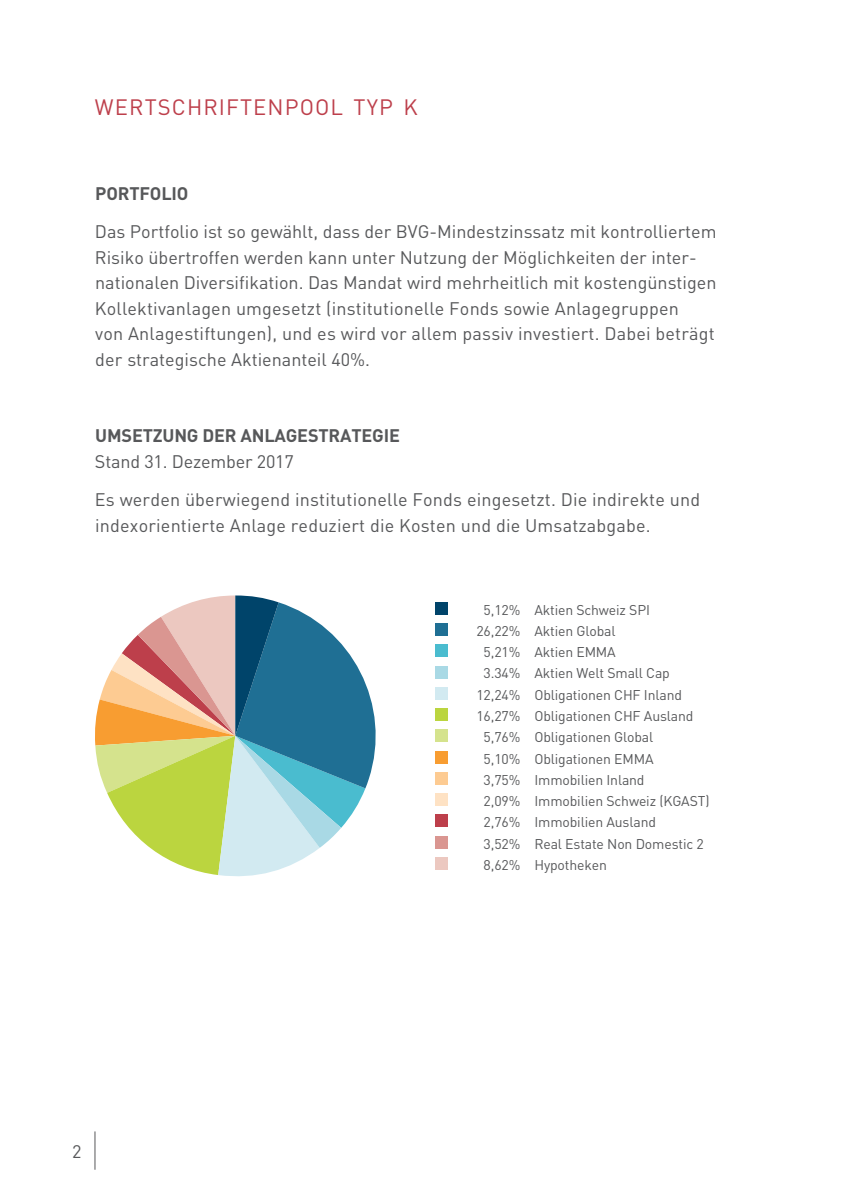
<style>
.page{position:relative;width:842px;height:1191px;background:#fff}
.page>*{position:absolute;margin:0;border:0;box-sizing:border-box;transform-origin:0 0}
.t1{font:22px "DIN";letter-spacing:.05em;color:#bd3f4b}
.t2{font:18px/25.6px "DIN";letter-spacing:.01em;color:#57585a}
.t3{font:700 18px "DIN";letter-spacing:-.01em;color:#57585a}
.t4{font:14px "DIN";letter-spacing:-.01em;color:#57585a}
</style>
<div class="page">
<div style="left:435px;top:602px;width:13px;height:12px;background:#00446a"></div>
<div style="left:435px;top:623px;width:13px;height:13px;background:#1f6f94"></div>
<div style="left:435px;top:644px;width:13px;height:13px;background:#4abccf"></div>
<div style="left:435px;top:665px;width:13px;height:13px;background:#a9d9e5"></div>
<div style="left:435px;top:687px;width:13px;height:12px;background:#d2eaf1"></div>
<div style="left:435px;top:708px;width:13px;height:13px;background:#bbd53f"></div>
<div style="left:435px;top:729px;width:13px;height:13px;background:#d5e38d"></div>
<div style="left:435px;top:750px;width:13px;height:13px;background:#f89d31"></div>
<div style="left:435px;top:772px;width:13px;height:12px;background:#fdcb92"></div>
<div style="left:435px;top:793px;width:13px;height:13px;background:#fee2c4"></div>
<div style="left:435px;top:814px;width:13px;height:13px;background:#bd3f4b"></div>
<div style="left:435px;top:836px;width:13px;height:12px;background:#da9691"></div>
<div style="left:435px;top:857px;width:13px;height:13px;background:#ecc8c0"></div>
<svg style="left:95px;top:595px;width:281px;height:282px"></svg>
<hr style="left:95px;top:1131px;width:1px;height:38px;background:#57585a">
<p class="t1" style="left:95px;top:93px;width:324px">WERTSCHRIFTENPOOL TYP K</p>
<p class="t3" style="left:95px;top:182px;width:95px">PORTFOLIO</p>
<p class="t2" style="left:95px;top:218px;width:623px">Das Portfolio ist so gewählt, dass der BVG-Mindestzinssatz mit kontrolliertem Risiko übertroffen werden kann unter Nutzung der Möglichkeiten der inter&shy;nationalen Diversifikation. Das Mandat wird mehrheitlich mit kostengünstigen Kollektivanlagen umgesetzt (institutionelle Fonds sowie Anlagegruppen<br>von Anlagestiftungen), und es wird vor allem passiv investiert. Dabei beträgt der strategische Aktienanteil 40%.</p>
<p class="t3" style="left:95px;top:424px;width:306px">UMSETZUNG DER ANLAGESTRATEGIE</p>
<p class="t2" style="left:95px;top:442px;width:607px;line-height:38.2px">Stand 31. Dezember 2017<br>Es werden überwiegend institutionelle Fonds eingesetzt. Die indirekte und</p>
<p class="t2" style="left:95px;top:512px;width:557px">indexorientierte Anlage reduziert die Kosten und die Umsatzabgabe.</p>
<p class="t4" style="left:484px;top:601px;width:168px">5,12% Aktien Schweiz SPI</p>
<p class="t4" style="left:476px;top:622px;width:141px">26,22% Aktien Global</p>
<p class="t4" style="left:484px;top:643px;width:134px">5,21% Aktien EMMA</p>
<p class="t4" style="left:483px;top:664px;width:188px">3.34% Aktien Welt Small Cap</p>
<p class="t4" style="left:476px;top:686px;width:207px">12,24% Obligationen CHF Inland</p>
<p class="t4" style="left:476px;top:707px;width:218px">16,27% Obligationen CHF Ausland</p>
<p class="t4" style="left:484px;top:728px;width:171px">5,76% Obligationen Global</p>
<p class="t4" style="left:484px;top:749px;width:171px">5,10% Obligationen EMMA</p>
<p class="t4" style="left:484px;top:771px;width:162px">3,75% Immobilien Inland</p>
<p class="t4" style="left:484px;top:792px;width:227px">2,09% Immobilien Schweiz (KGAST)</p>
<p class="t4" style="left:484px;top:813px;width:174px">2,76% Immobilien Ausland</p>
<p class="t4" style="left:484px;top:834px;width:222px">3,52% Real Estate Non Domestic 2</p>
<p class="t4" style="left:484px;top:856px;width:125px">8,62% Hypotheken</p>
<p class="t2" style="left:72px;top:1138px;width:11px">2</p>
</div>
